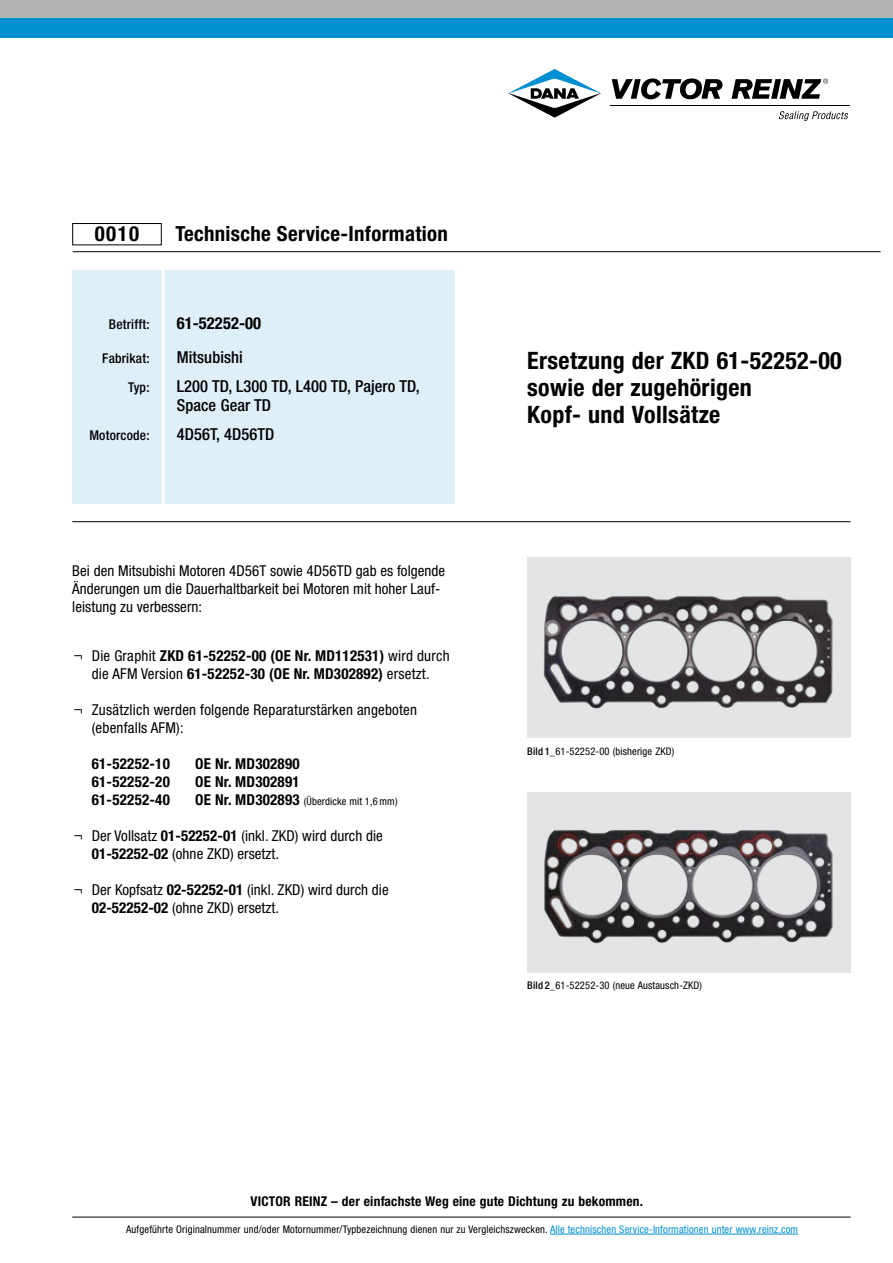
<style>
.page{position:relative;width:893px;height:1263px;background:#fff}
.page>*{position:absolute;margin:0;border:0;box-sizing:border-box;transform-origin:0 0}
.t1{font:700 condensed 24px/27px "Helvetica Neue";letter-spacing:.015em;color:#000}
.t2{font:700 condensed 20.85px "Helvetica Neue";letter-spacing:.015em;color:#000}
.t3{font:500 condensed 16.5px/19.5px "Helvetica Neue";letter-spacing:.005em;color:#000}
.t4{font:700 condensed 16.5px "Helvetica Neue";letter-spacing:.005em;color:#000}
.t5{font:condensed 15px/18px "Helvetica Neue";letter-spacing:.005em;color:#000}
.t6{font:700 condensed 15px/18px "Helvetica Neue";letter-spacing:.015em;color:#000;text-align:center}
.t7{font:700 condensed 13.5px "Helvetica Neue";letter-spacing:.015em;color:#000}
.t8{font:500 condensed 13.5px "Helvetica Neue";letter-spacing:.015em;color:#000}
.t9{font:condensed 10.5px "Helvetica Neue";letter-spacing:.015em;color:#000}
.s1{font-weight:400}
.s2{font-weight:700;font-size:15px}
.s3{font-weight:700}
.s4{font-weight:500}
.s5{color:#0090d1}
</style>
<div class="page">
<div style="left:0;top:0;width:893px;height:37px;background:#0090d1"></div>
<div style="left:0;top:0;width:893px;height:17px;background:#b1b3b4"></div>
<hr style="left:611px;top:105px;width:239px;height:1px;background:#000">
<svg style="left:612px;top:78px;width:111px;height:21px"></svg>
<svg style="left:731px;top:79px;width:97px;height:20px"></svg>
<svg style="left:508px;top:69px;width:93px;height:49px"></svg>
<svg style="left:779px;top:111px;width:69px;height:10px"></svg>
<div style="left:73px;top:270px;width:382px;height:234px;background:#dfeff8"></div>
<hr style="left:162px;top:268px;width:3px;height:236px;background:#fff">
<div style="left:72px;top:223px;width:90px;height:22px;border:1px solid #000"></div>
<hr style="left:72px;top:521px;width:778px;height:1px;background:#000">
<hr style="left:73px;top:251px;width:808px;height:1px;background:#000">
<hr style="left:72px;top:1217px;width:778px;height:1px;background:#000">
<hr style="left:550px;top:1234px;width:248px;height:1px;background:#0090d1">
<div style="left:527px;top:558px;width:323px;height:180px;background:#e3e4e5"></div>
<div style="left:527px;top:792px;width:323px;height:181px;background:#e3e4e5"></div>
<img style="left:543px;top:596px;width:290px;height:113px">
<img style="left:544px;top:830px;width:289px;height:114px">
<h2 class="t2" style="left:95px;top:221px;width:46px">0010</h2>
<h2 class="t2" style="left:175px;top:221px;width:274px">Technische Service-Information</h2>
<p class="t8" style="left:109px;top:316px;width:42px">Betrifft:</p>
<p class="t4" style="left:177px;top:313px;width:86px">61-52252-00</p>
<p class="t8" style="left:102px;top:350px;width:49px">Fabrikat:</p>
<p class="t3" style="left:177px;top:347px;width:68px">Mitsubishi</p>
<p class="t8" style="left:128px;top:379px;width:23px">Typ:</p>
<p class="t3" style="left:177px;top:376px;width:244px">L200 TD, L300 TD, L400 TD, Pajero TD,<br>Space Gear TD</p>
<p class="t8" style="left:89px;top:427px;width:62px">Motorcode:</p>
<p class="t3" style="left:177px;top:424px;width:99px">4D56T, 4D56TD</p>
<p class="t5" style="left:72px;top:562px;width:374px">Bei den Mitsubishi Motoren 4D56T sowie 4D56TD gab es folgende<br>Änderungen um die Dauerhaltbarkeit bei Motoren mit hoher Lauf&shy;leistung zu verbessern:</p>
<p class="t6" style="left:74px;top:647px;width:377px"><span class="s1">¬ Die Graphit</span> ZKD 61-52252-00 (OE Nr. MD112531) <span class="s1">wird durch die AFM Version</span> 61-52252-30 (OE Nr. MD302892) <span class="s1">ersetzt.</span></p>
<p class="t5" style="left:92px;top:701px;width:327px;text-indent:-18px">¬ Zusätzlich werden folgende Reparaturstärken angeboten (ebenfalls AFM):</p>
<p class="t6" style="left:92px;top:755px;width:80px">61-52252-10</p>
<p class="t6" style="left:195px;top:755px;width:106px">OE Nr. MD302890</p>
<p class="t6" style="left:92px;top:773px;width:80px">61-52252-20</p>
<p class="t6" style="left:195px;top:773px;width:106px">OE Nr. MD302891</p>
<p class="t6" style="left:92px;top:791px;width:80px">61-52252-40</p>
<p class="t9" style="left:195px;top:796px;width:204px"><span class="s2">OE Nr. MD302893</span> (Überdicke mit 1,6 mm)</p>
<p class="t5" style="left:92px;top:827px;width:293px;text-indent:-18px">¬ Der Vollsatz <span class="s3">01-52252-01</span> (inkl. ZKD) wird durch die<br><span class="s3">01-52252-02</span> (ohne ZKD) ersetzt.</p>
<p class="t5" style="left:92px;top:881px;width:298px;text-indent:-18px">¬ Der Kopfsatz <span class="s3">02-52252-01</span> (inkl. ZKD) wird durch die<br><span class="s3">02-52252-02</span> (ohne ZKD) ersetzt.</p>
<h1 class="t1" style="left:527px;top:347px;width:316px">Ersetzung der ZKD 61-52252-00 sowie der zugehörigen<br>Kopf- und Vollsätze</h1>
<p class="t9" style="left:527px;top:745px;width:149px"><span class="s4">Bild 1</span>_61-52252-00 (bisherige ZKD)</p>
<p class="t9" style="left:527px;top:979px;width:176px"><span class="s4">Bild 2</span>_61-52252-30 (neue Austausch-ZKD)</p>
<p class="t7" style="left:250px;top:1193px;width:394px">VICTOR REINZ – der einfachste Weg eine gute Dichtung zu bekommen.</p>
<p class="t9" style="left:126px;top:1223px;width:673px">Aufgeführte Originalnummer und/oder Motornummer/Typbezeichnung dienen nur zu Vergleichszwecken. <span class="s5">Alle technischen Service-Informationen unter www.reinz.com</span></p>
</div>
